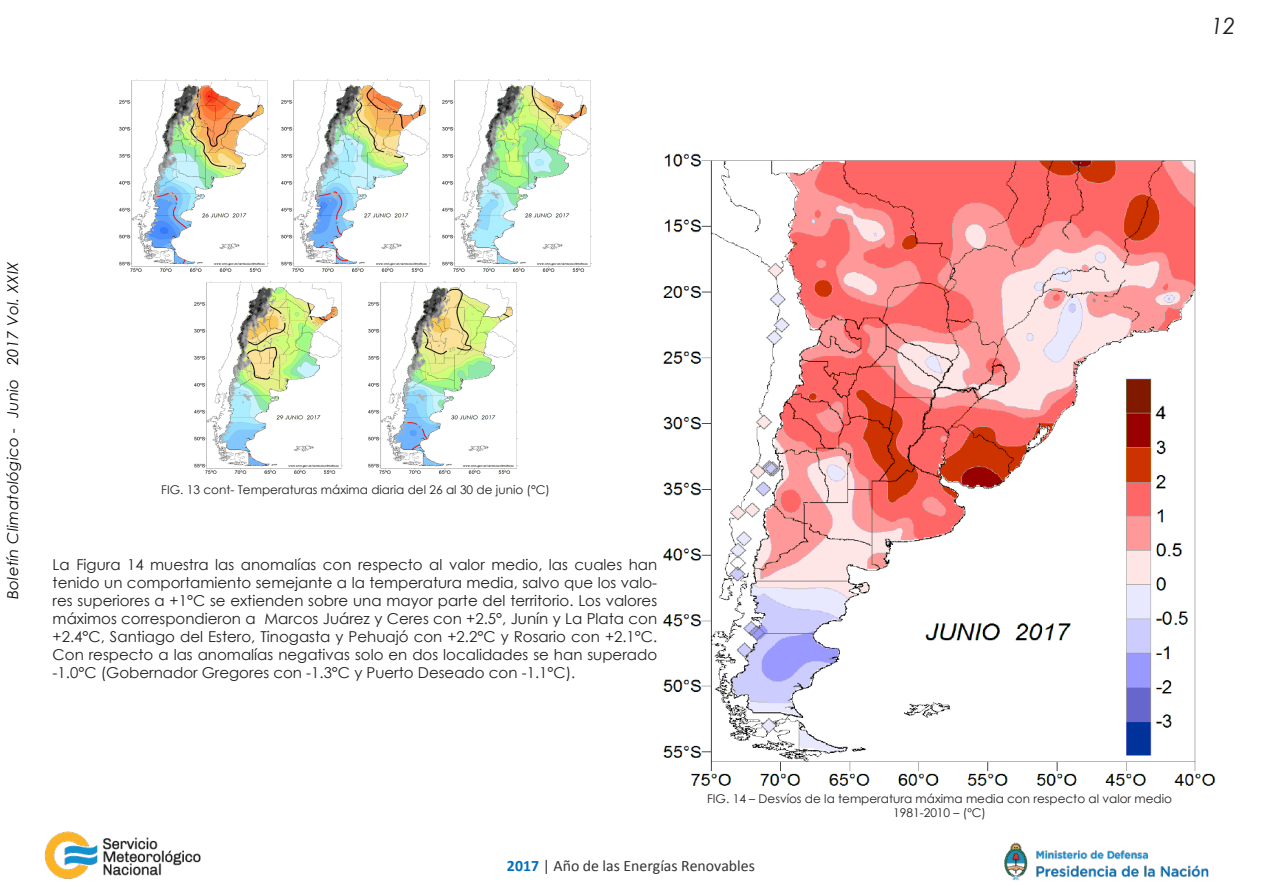
<style>
.page{position:relative;width:1263px;height:893px;background:#fff}
.page>*{position:absolute;margin:0;border:0;box-sizing:border-box;transform-origin:0 0}
.t1{font:italic 22.5px "Century Gothic";color:#231f20}
.t2{font:15.9px "Calibri";color:#333}
.t3{font:15px/18px "Century Gothic";color:#231f20;text-align:justify}
.t4{font:italic 15px "Century Gothic";letter-spacing:.02em;color:#040503}
.t5{font:12px "Century Gothic";color:#231f20}
.s1{font-weight:700;color:#0070c0}
</style>
<div class="page">
<img style="left:44px;top:831px;width:157px;height:48px">
<img style="left:1004px;top:842px;width:205px;height:39px">
<img style="left:663px;top:153px;width:553px;height:633px">
<img style="left:120px;top:79px;width:148px;height:193px">
<img style="left:281px;top:79px;width:149px;height:193px">
<img style="left:443px;top:79px;width:149px;height:193px">
<img style="left:194px;top:281px;width:149px;height:193px">
<img style="left:368px;top:281px;width:149px;height:193px">
<h1 class="t1" style="left:1211px;top:10px;width:26px">12</h1>
<p class="t4" style="left:2px;top:599px;width:339px;rotate:-90deg">Boletín Climatológico - Junio 2017 Vol. XXIX</p>
<p class="t5" style="left:161px;top:481px;width:390px">FIG. 13 cont- Temperaturas máxima diaria del 26 al 30 de junio (°C)</p>
<p class="t3" style="left:53px;top:555px;width:606px">La Figura 14 muestra las anomalías con respecto al valor medio, las cuales han tenido un comportamiento semejante a la temperatura media, salvo que los valo&shy;res superiores a +1°C se extienden sobre una mayor parte del territorio. Los valores máximos correspondieron a Marcos Juárez y Ceres con +2.5°, Junín y La Plata con +2.4°C, Santiago del Estero, Tinogasta y Pehuajó con +2.2°C y Rosario con +2.1°C.<br>Con respecto a las anomalías negativas solo en dos localidades se han superado -1.0°C (Gobernador Gregores con -1.3°C y Puerto Deseado con -1.1°C).</p>
<p class="t5" style="left:707px;top:790px;width:466px">FIG. 14 – Desvíos de la temperatura máxima media con respecto al valor medio</p>
<p class="t5" style="left:893px;top:804px;width:94px">1981-2010 – (ºC)</p>
<p class="t2" style="left:550px;top:851px;width:249px"><span class="s1">2017</span> | Año de las Energías Renovabl s</p>
<p class="t2" style="left:507px;top:855px;width:249px"><span class="s1">2017</span> | Año de las Energías Renovables</p>
</div>
